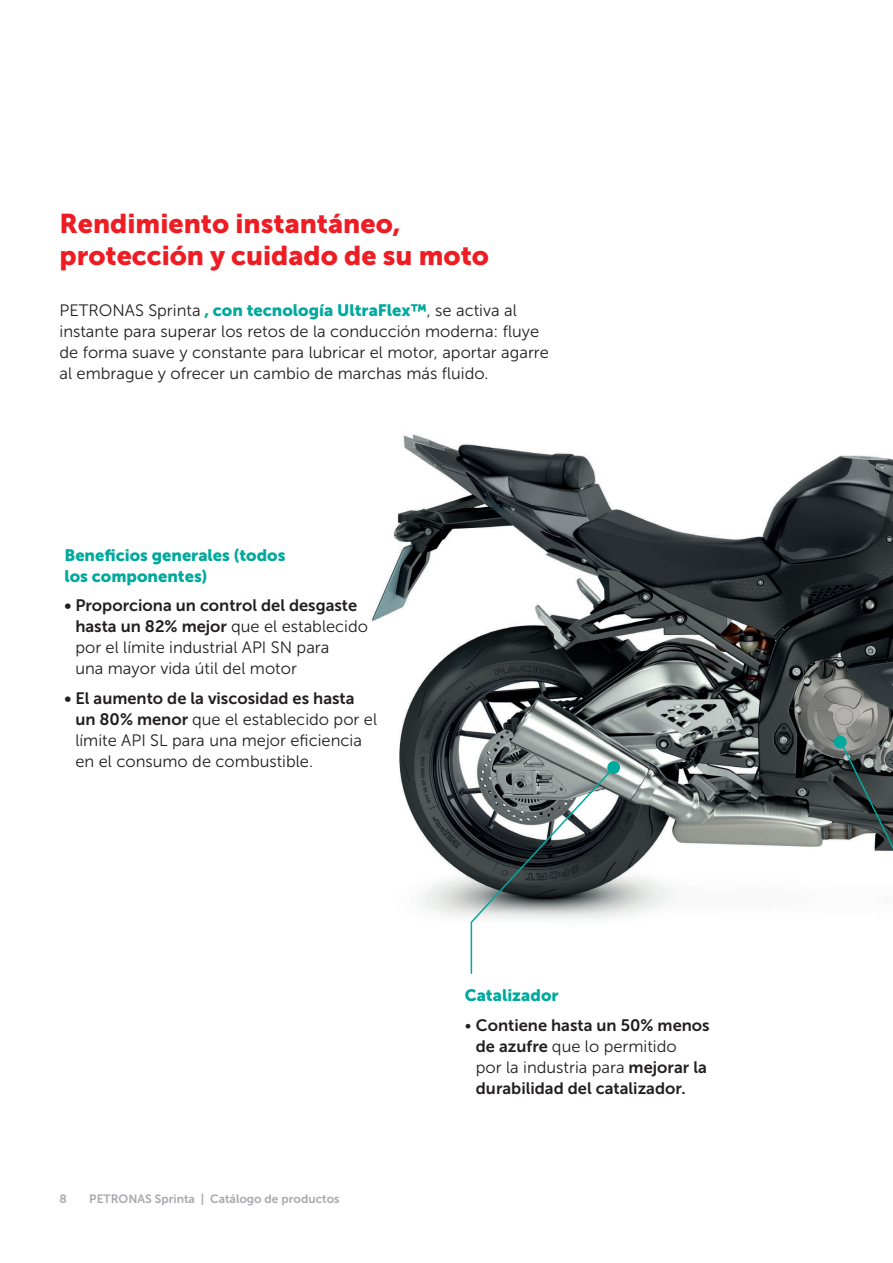
<style>
.page{position:relative;width:893px;height:1263px;background:#fff}
.page>*{position:absolute;margin:0;border:0;box-sizing:border-box;transform-origin:0 0}
.t1{font:27px/32.4px "Museo Sans 900";color:#ee1d23}
.t2{font:16.5px/21px "Museo Sans 300";color:#231f20}
.t3{font:16.5px "Museo Sans 700";color:#231f20}
.t4{font:16.5px/21px "Museo Sans 900";color:#00a99d}
.t5{font:12px "Museo Sans 700";color:#a8a9ad}
.s1{font-family:"Museo Sans 900";color:#00a99d}
.s2{font-family:"Museo Sans 700"}
.s3{font-family:"Museo Sans 300"}
</style>
<div class="page">
<img style="left:370px;top:434px;width:523px;height:483px">
<div style="left:834px;top:736px;width:13px;height:12px;background:#00a99d;border-radius:50%"></div>
<div style="left:607px;top:761px;width:13px;height:13px;background:#00a99d;border-radius:50%"></div>
<svg style="left:839px;top:740px;width:54px;height:177px"></svg>
<svg style="left:470px;top:766px;width:145px;height:208px"></svg>
<h1 class="t1" style="left:60px;top:207px;width:431px">Rendimiento instantáneo, protección y cuidado de su moto</h1>
<p class="t2" style="left:60px;top:300px;width:491px">PETRONAS Sprinta <span class="s1">, con tecnología UltraFlex™</span>, se activa al instante para superar los retos de la conducción moderna: fluye de forma suave y constante para lubricar el motor, aportar agarre al embrague y ofrecer un cambio de marchas más fluido.</p>
<p class="t4" style="left:64px;top:544px;width:222px">Beneficios generales (todos los componentes)</p>
<p class="t3" style="left:64px;top:596px;width:294px">• Proporciona un control del desgaste</p>
<p class="t2" style="left:75px;top:616px;width:294px"><span class="s2">hasta un 82% mejor</span> que el establecido por el límite industrial API SN para<br>una mayor vida útil del motor</p>
<p class="t3" style="left:64px;top:689px;width:292px">• El aumento de la viscosidad es hasta</p>
<p class="t2" style="left:75px;top:708px;width:303px"><span class="s2">un 80% menor</span> que el establecido por el límite API SL para una mejor eficiencia en el consumo de combustible.</p>
<p class="t5" style="left:60px;top:1192px;width:9px">8</p>
<p class="t5" style="left:89px;top:1192px;width:252px">PETRONAS Sprinta | Catálogo de productos</p>
<p class="t4" style="left:465px;top:985px;width:95px">Catalizador</p>
<p class="t3" style="left:465px;top:1016px;width:246px"><span class="s3">•</span> Contiene hasta un 50% menos</p>
<p class="t2" style="left:476px;top:1036px;width:232px"><span class="s2">de azufre</span> que lo permitido<br>por la industria para <span class="s2">mejorar la</span></p>
<p class="t3" style="left:476px;top:1079px;width:211px">durabilidad del catalizador.</p>
</div>
